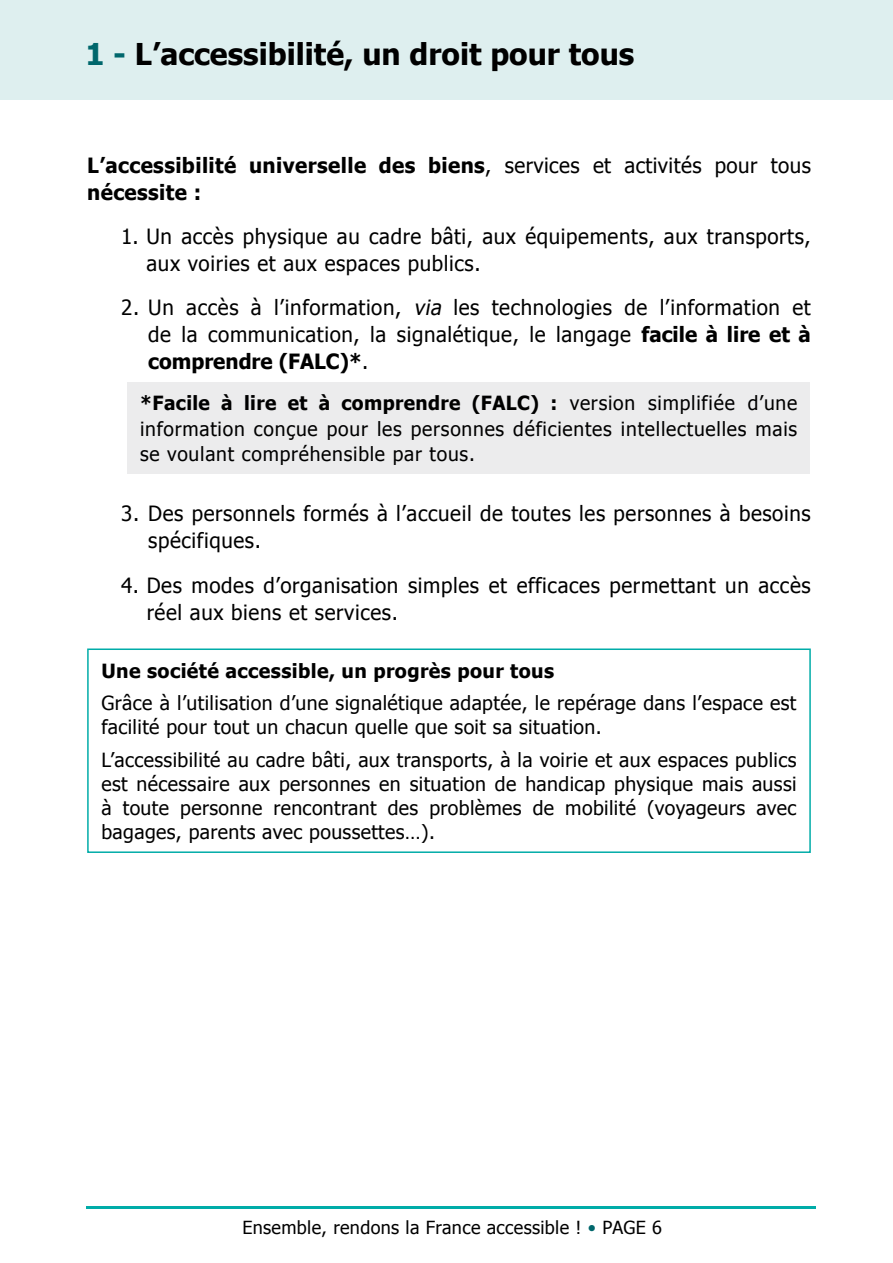
<style>
.page{position:relative;width:893px;height:1263px;background:#fff}
.page>*{position:absolute;margin:0;border:0;box-sizing:border-box;transform-origin:0 0}
.t1{font:700 30px "Tahoma";color:#000}
.t2{font:21px/27px "Tahoma";letter-spacing:.03em;color:#000}
.t3{font:700 21px/27px "Tahoma";letter-spacing:.02em;color:#000}
.t4{font:19.5px/24px "Tahoma";letter-spacing:.02em;color:#000;text-align:justify}
.t5{font:700 19.5px "Tahoma";letter-spacing:.02em;color:#000}
.t6{font:18px "Tahoma";letter-spacing:.02em;color:#000}
.s1{color:#00676c}
.s2{font-weight:400}
.s3{font-style:italic}
.s4{font-weight:700}
</style>
<div class="page">
<div style="left:87px;top:648px;width:724px;height:205px;border:2px solid #00aca8"></div>
<div style="left:0;top:0;width:893px;height:99px;background:#deefef"></div>
<hr style="left:86px;top:1206px;width:729px;height:3px;background:#00aca8">
<div style="left:127px;top:382px;width:683px;height:92px;background:#ececed"></div>
<h1 class="t1" style="left:85px;top:34px;width:550px"><span class="s1">1 -</span> L’accessibilité, un droit pour tous</h1>
<p class="t3" style="left:87px;top:151px;width:725px">L’accessibilité universelle des biens<span class="s2">, services et activités pour tous </span>nécessite :</p>
<p class="t2" style="left:147px;top:222px;width:666px;text-indent:-25px">1. Un accès physique au cadre bâti, aux équipements, aux transports, aux voiries et aux espaces publics.</p>
<p class="t2" style="left:148px;top:293px;width:664px;text-align:justify;text-indent:-27px">2. Un accès à l’information, <span class="s3">via</span> les technologies de l’information et de la communication, la signalétique, le langage <span class="s4">facile à lire et à comprendre (FALC)*</span>.</p>
<p class="t4" style="left:140px;top:389px;width:659px;line-height:25.5px"><span class="s4">*Facile à lire et à comprendre (FALC) :</span> version simplifiée d’une information conçue pour les personnes déficientes intellectuelles mais se voulant compréhensible par tous.</p>
<p class="t2" style="left:148px;top:499px;width:664px;text-indent:-27px">3. Des personnels formés à l’accueil de toutes les personnes à besoins spécifiques.</p>
<p class="t2" style="left:147px;top:570px;width:665px;text-indent:-26px">4. Des modes d’organisation simples et efficaces permettant un accès réel aux biens et services.</p>
<p class="t5" style="left:101px;top:657px;width:454px">Une société accessible, un progrès pour tous</p>
<p class="t4" style="left:101px;top:690px;width:696px">Grâce à l’utilisation d’une signalétique adaptée, le repérage dans l’espace est facilité pour tout un chacun quelle que soit sa situation.</p>
<p class="t4" style="left:101px;top:747px;width:697px">L’accessibilité au cadre bâti, aux transports, à la voirie et aux espaces publics est nécessaire aux personnes en situation de handicap physique mais aussi à toute personne rencontrant des problèmes de mobilité (voyageurs avec bagages, parents avec poussettes…).</p>
<p class="t6" style="left:242px;top:1215px;width:421px">Ensemble, rendons la France accessible ! <span class="s1">•</span> PAGE 6</p>
</div>
